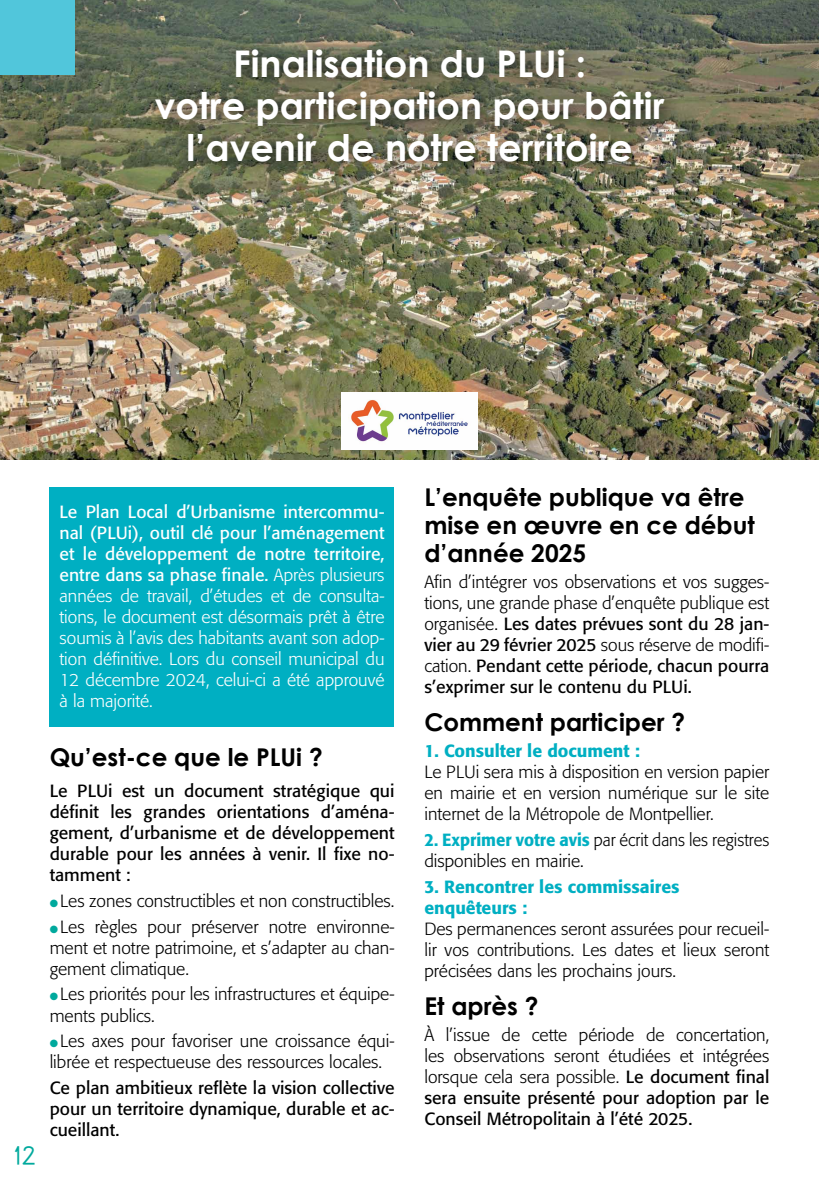
<style>
.page{position:relative;width:819px;height:1191px;background:#fff}
.page>*{position:absolute;margin:0;border:0;box-sizing:border-box;transform-origin:0 0}
.t1{font:700 36.75px/42px "Century Gothic";color:#fff;text-align:center}
.t2{font:700 24.5px/28px "Century Gothic";color:#000}
.t3{font:700 24.5px "Coamei";color:#00a99d}
.t4{font:300 17.5px/21px "Formata";color:#000;text-align:justify}
.t5{font:300 17.5px/21px "Formata";color:#fff;text-align:justify}
.t6{font:17.5px/21px "Formata";color:#000;text-align:justify}
.t7{font:300 17.5px/21px "Formata";color:#000;scale:.95 1}
.t8{font:500 17.5px/21px "Formata";color:#00afc2}
.s1{font-weight:400}
.s2{color:#00a99d}
.s3{font-weight:500;color:#00afc2}
</style>
<div class="page">
<div style="left:49px;top:487px;width:345px;height:239px;background:#00afc2"></div>
<img style="left:0;top:0;width:819px;height:459px">
<div style="left:144px;top:37px;width:538px;height:144px;background:#000;opacity:.75"></div>
<img style="left:341px;top:392px;width:137px;height:58px">
<div style="left:0;top:0;width:75px;height:74px;background:#51c6db"></div>
<h1 class="t1" style="left:155px;top:42px;width:511px">Finalisation du PLUi :<br>votre participation pour bâtir l’avenir de notre territoire</h1>
<h2 class="t3" style="left:14px;top:1142px;width:23px">12</h2>
<p class="t5" style="left:60px;top:501px;width:326px"><span class="s1">Le Plan Local d’Urbanisme intercommu&shy;nal (PLUi), outil clé pour l’aménagement et le développement de notre territoire, entre dans sa phase finale.</span> Après plusieurs années de travail, d’études et de consulta&shy;tions, le document est désormais prêt à être soumis à l’avis des habitants avant son adop&shy;tion définitive. Lors du conseil municipal du 12 décembre 2024, celui-ci a été approuvé à la majorité.</p>
<h2 class="t2" style="left:50px;top:742px;width:274px">Qu’est-ce que le PLUi ?</h2>
<p class="t6" style="left:50px;top:780px;width:346px">Le PLUi est un document stratégique qui définit les grandes orientations d’aména&shy;gement, d’urbanisme et de développement durable pour les années à venir. Il fixe no&shy;tamment :</p>
<p class="t4" style="left:50px;top:890px;width:346px"><span class="s2">●</span> Les zones constructibles et non constructibles.</p>
<p class="t4" style="left:50px;top:916px;width:346px"><span class="s2">●</span> Les règles pour préserver notre environne&shy;ment et notre patrimoine, et s’adapter au chan&shy;gement climatique.</p>
<p class="t4" style="left:50px;top:984px;width:346px"><span class="s2">●</span> Les priorités pour les infrastructures et équipe&shy;ments publics.</p>
<p class="t4" style="left:50px;top:1031px;width:346px"><span class="s2">●</span> Les axes pour favoriser une croissance équi&shy;librée et respectueuse des ressources locales.</p>
<p class="t6" style="left:50px;top:1077px;width:346px">Ce plan ambitieux reflète la vision collective pour un territoire dynamique, durable et ac&shy;cueillant.</p>
<h2 class="t2" style="left:424px;top:482px;width:332px">L’enquête publique va être mise en œuvre en ce début d’année 2025</h2>
<p class="t4" style="left:424px;top:571px;width:346px">Afin d’intégrer vos observations et vos sugges&shy;tions, une grande phase d’enquête publique est organisée. <span class="s1">Les dates prévues sont du 28 jan&shy;vier au 29 février 2025</span> sous réserve de modifi&shy;cation. <span class="s1">Pendant cette période, chacun pourra s’exprimer sur le contenu du PLUi.</span></p>
<h2 class="t2" style="left:424px;top:707px;width:262px">Comment participer ?</h2>
<p class="t8" style="left:424px;top:740px;width:217px">1. Consulter le document :</p>
<p class="t4" style="left:424px;top:761px;width:346px">Le PLUi sera mis à disposition en version papier en mairie et en version numérique sur le site internet de la Métropole de Montpellier.</p>
<p class="t7" style="left:424px;top:829px;width:364px"><span class="s3">2. Exprimer votre avis</span> par écrit dans les registres disponibles en mairie.</p>
<p class="t8" style="left:424px;top:876px;width:257px">3. Rencontrer les commissaires enquêteurs :</p>
<p class="t4" style="left:424px;top:918px;width:346px">Des permanences seront assurées pour recueil&shy;lir vos contributions. Les dates et lieux seront précisées dans les prochains jours.</p>
<h2 class="t2" style="left:424px;top:991px;width:116px">Et après ?</h2>
<p class="t4" style="left:424px;top:1024px;width:346px">À l’issue de cette période de concertation, les observations seront étudiées et intégrées lorsque cela sera possible. <span class="s1">Le document final sera ensuite présenté pour adoption par le Conseil Métropolitain à l’été 2025.</span></p>
</div>
